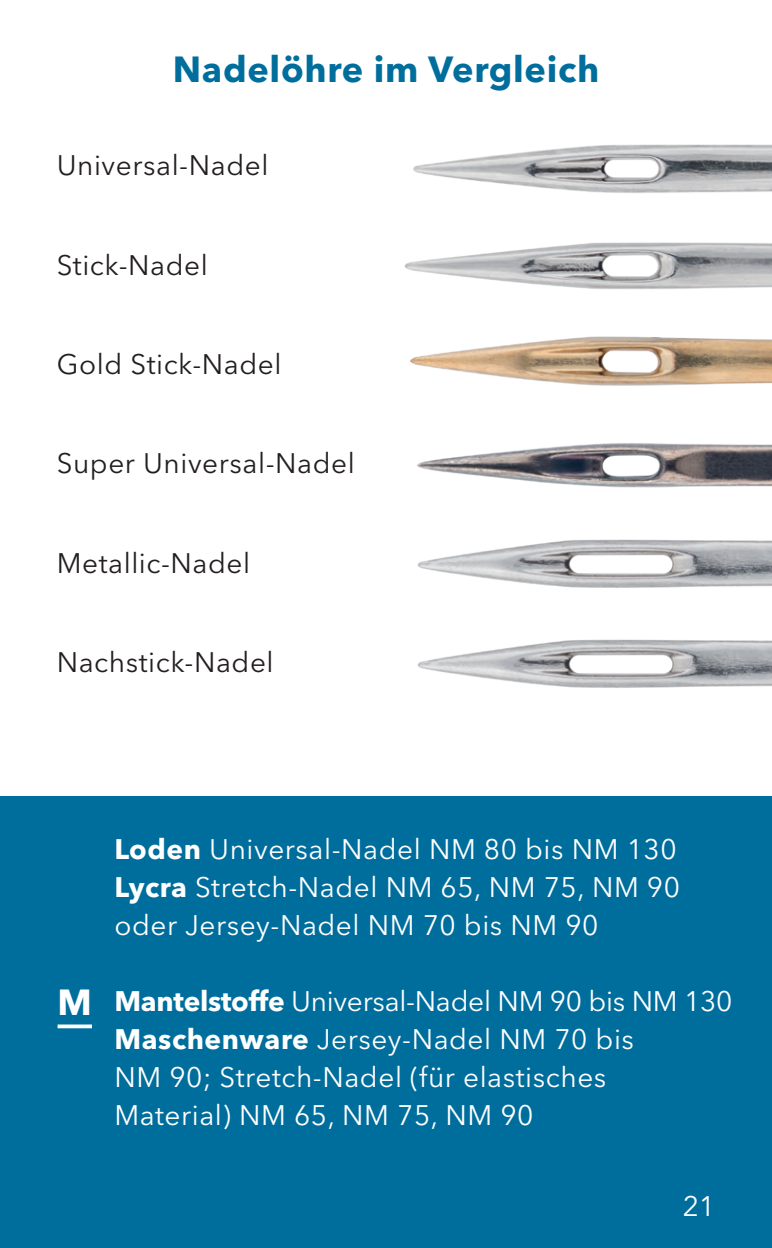
<style>
.page{position:relative;width:772px;height:1248px;background:#fff}
.page>*{position:absolute;margin:0;border:0;box-sizing:border-box;transform-origin:0 0}
.t1{font:700 36px "Avenir Next W1 G";letter-spacing:.02em;color:#006e9d}
.t2{font:700 36px "Avenir Next W1 G";color:#fff}
.t3{font:28px/38px "Avenir Next W1 G";letter-spacing:.02em;color:#fff}
.t4{font:28px "Avenir Next W1 G";letter-spacing:.02em;color:#231f20}
.s1{font-weight:700}
</style>
<div class="page">
<div style="left:0;top:796px;width:771px;height:451px;background:#006e9d"></div>
<img style="left:410px;top:336px;width:361px;height:50px">
<img style="left:417px;top:539px;width:354px;height:49px">
<img style="left:417px;top:639px;width:354px;height:49px">
<img style="left:405px;top:242px;width:366px;height:47px">
<img style="left:417px;top:443px;width:354px;height:45px">
<img style="left:413px;top:144px;width:358px;height:49px">
<svg style="left:58px;top:1024px;width:34px;height:4px"></svg>
<p class="t1" style="left:172px;top:41px;width:428px">Nadelöhre im Vergleich</p>
<p class="t4" style="left:57px;top:143px;width:213px">Universal-Nadel</p>
<p class="t4" style="left:57px;top:242px;width:152px">Stick-Nadel</p>
<p class="t4" style="left:57px;top:342px;width:226px">Gold Stick-Nadel</p>
<p class="t4" style="left:57px;top:441px;width:299px">Super Universal-Nadel</p>
<p class="t4" style="left:57px;top:540px;width:195px">Metallic-Nadel</p>
<p class="t4" style="left:57px;top:640px;width:218px">Nachstick-Nadel</p>
<p class="t2" style="left:58px;top:973px;width:36px">M</p>
<p class="t3" style="left:114px;top:827px;width:566px"><span class="s1">Loden</span> Universal-Nadel NM 80 bis NM 130<br><span class="s1">Lycra</span> Stretch-Nadel NM 65, NM 75, NM 90 oder Jersey-Nadel NM 70 bis NM 90</p>
<p class="t3" style="left:114px;top:979px;width:619px"><span class="s1">Mantelstoffe</span> Universal-Nadel NM 90 bis NM 130<br><span class="s1">Maschenware</span> Jersey-Nadel NM 70 bis<br>NM 90; Stretch-Nadel (für elastisches<br>Material) NM 65, NM 75, NM 90</p>
<p class="t3" style="left:682px;top:1184px;width:34px">21</p>
</div>
